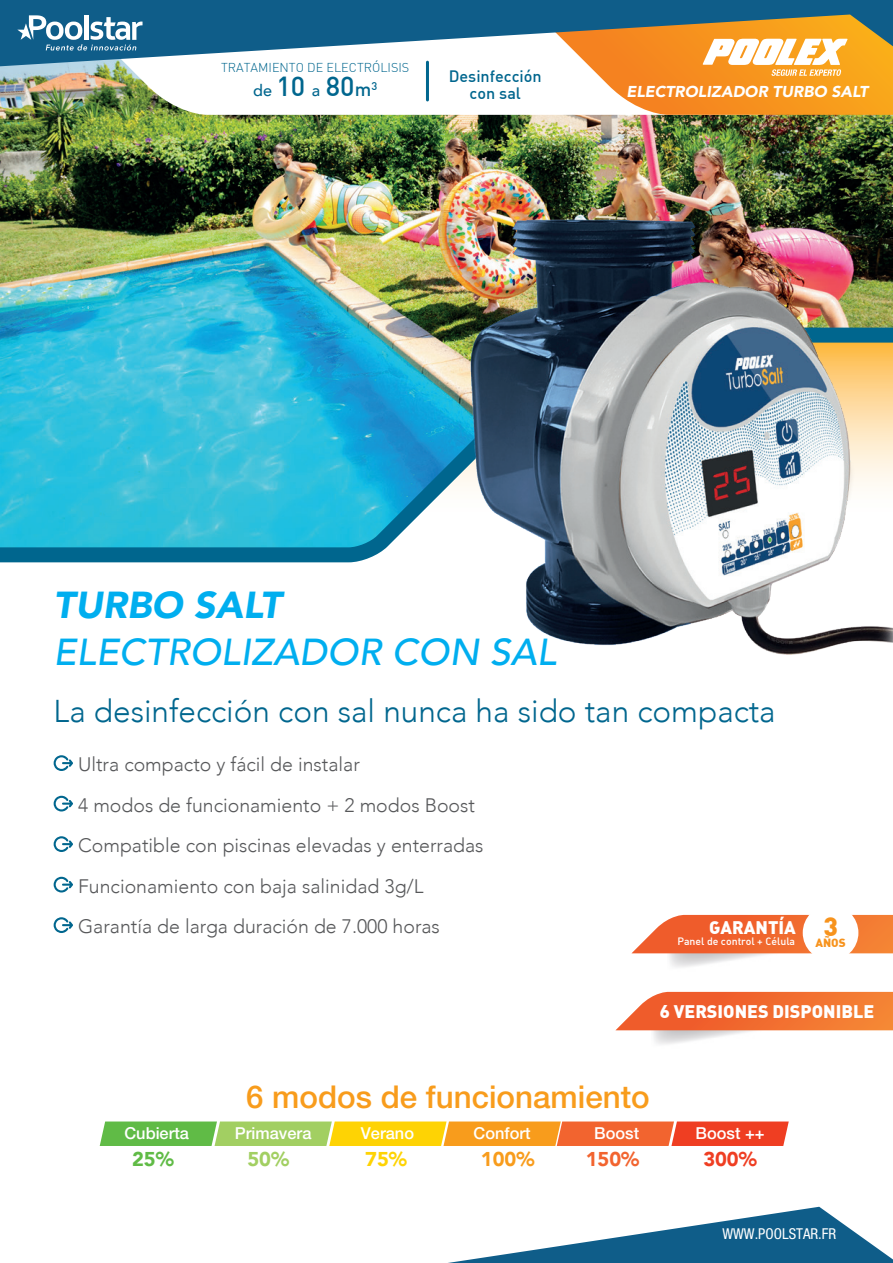
<style>
.page{position:relative;width:893px;height:1263px;background:#fff}
.page>*{position:absolute;margin:0;border:0;box-sizing:border-box;transform-origin:0 0}
.t1{font:italic 500 37.5px "Avenir";color:#00aeef}
.t2{font:italic 900 37.5px "Avenir";color:#00aeef}
.t3{font:300 31.5px "Avenir";color:#00668e}
.t4{font:500 31.5px "Helvetica Neue";color:#f89c1c}
.t5{font:500 27px "DIN";color:#00668e}
.t6{font:900 19.95px "Avenir";color:#f89c1c}
.t7{font:900 19.95px "Avenir";color:#f2642f}
.t8{font:900 19.95px "Avenir";color:#ef3e22}
.t9{font:900 19.95px "Avenir";color:#60bb46}
.t10{font:900 19.95px "Avenir";color:#a2cf62}
.t11{font:900 19.95px "Avenir";color:#fed304}
.t12{font:300 19.5px/40.5px "Avenir";color:#57585a}
.t13{font:900 17.85px "DIN Alternate";color:#fff}
.t14{font:500 16.5px "Helvetica Neue";color:#fff}
.t15{font:500 16.2px/16.2px "DIN";color:#00668e;text-align:center}
.t16{font:italic 900 15.75px "Avenir";color:#fff}
.t17{font:condensed 15px "Helvetica Neue";color:#fff}
.t18{font:300 12.6px "DIN";color:#00668e}
.t19{font:900 11.7px "DIN";color:#f7931d}
.t20{font:500 10.5px "DIN Alternate";color:#fff}
.s1{font-family:"Avenir";font-size:16.2px}
.s2{font-size:18.9px}
.s3{font-family:"DIN";font-size:25.95px;color:#f7931d}
</style>
<div class="page">
<img style="left:0;top:68px;width:893px;height:252px">
<img style="left:30px;top:68px;width:461px;height:47px">
<svg style="left:491px;top:68px;width:402px;height:47px"></svg>
<svg style="left:0;top:0;width:893px;height:68px;fill:#0f5d89"></svg>
<svg style="left:448px;top:1207px;width:445px;height:56px"></svg>
<svg style="left:17px;top:15px;width:126px;height:36px"></svg>
<svg style="left:703px;top:39px;width:144px;height:37px"></svg>
<svg style="left:0;top:320px;width:378px;height:243px;background:#2db7d7"></svg>
<hr style="left:426px;top:62px;width:3px;height:38px;background:#00668e">
<svg style="left:54px;top:755px;width:19px;height:16px"></svg>
<svg style="left:54px;top:796px;width:19px;height:15px"></svg>
<svg style="left:54px;top:836px;width:19px;height:16px"></svg>
<svg style="left:54px;top:877px;width:19px;height:15px"></svg>
<svg style="left:54px;top:917px;width:19px;height:16px"></svg>
<img style="left:378px;top:196px;width:515px;height:459px">
<svg style="left:632px;top:915px;width:261px;height:38px;background:#f17642"></svg>
<div style="left:803px;top:905px;width:55px;height:56px;background:#fff;border-radius:50%"></div>
<svg style="left:616px;top:992px;width:277px;height:38px;background:#f2763d"></svg>
<svg style="left:100px;top:1121px;width:689px;height:25px;background:#d19e38"></svg>
<p class="t18" style="left:221px;top:60px;width:190px">TRATAMIENTO DE ELECTRÓLISIS</p>
<h3 class="t5" style="left:253px;top:69px;width:126px"><span class="s1">de</span> 10 <span class="s1">a</span> 80<span class="s2">m</span><sup>3</sup></h3>
<p class="t15" style="left:449px;top:68px;width:95px">Desinfección con sal</p>
<p class="t16" style="left:626px;top:78px;width:243px">ELECTROLIZADOR TURBO SALT</p>
<h1 class="t2" style="left:54px;top:574px;width:229px">TURBO SALT</h1>
<h1 class="t1" style="left:54px;top:630px;width:504px">ELECTROLIZADOR CON SAL</h1>
<h2 class="t3" style="left:54px;top:692px;width:723px">La desinfección con sal nunca ha sido tan compacta</h2>
<p class="t12" style="left:78px;top:744px;width:407px">Ultra compacto y fácil de instalar<br>4 modos de funcionamiento + 2 modos Boost Compatible con piscinas elevadas y enterradas Funcionamiento con baja salinidad 3g/L Garantía de larga duración de 7.000 horas</p>
<p class="t13" style="left:709px;top:916px;width:130px">GARANTÍA <span class="s3">3</span></p>
<p class="t19" style="left:815px;top:935px;width:32px">AÑOS</p>
<p class="t20" style="left:677px;top:934px;width:119px">Panel de control + Célula</p>
<p class="t14" style="left:124px;top:1123px;width:66px">Cubierta</p>
<p class="t13" style="left:660px;top:999px;width:216px">6 VERSIONES DISPONIBLE</p>
<h2 class="t4" style="left:246px;top:1078px;width:405px">6 modos de funcionamiento</h2>
<p class="t14" style="left:235px;top:1123px;width:78px">Primavera</p>
<p class="t14" style="left:361px;top:1123px;width:55px">Verano</p>
<p class="t14" style="left:474px;top:1123px;width:59px">Confort</p>
<p class="t14" style="left:594px;top:1123px;width:46px">Boost</p>
<p class="t14" style="left:695px;top:1123px;width:71px">Boost ++</p>
<p class="t9" style="left:132px;top:1142px;width:43px">25%</p>
<p class="t10" style="left:247px;top:1142px;width:43px">50%</p>
<p class="t11" style="left:365px;top:1142px;width:43px">75%</p>
<p class="t6" style="left:481px;top:1142px;width:55px">100%</p>
<p class="t7" style="left:586px;top:1142px;width:55px">150%</p>
<p class="t8" style="left:703px;top:1142px;width:55px">300%</p>
<p class="t17" style="left:722px;top:1225px;width:115px">WWW.POOLSTAR.FR</p>
</div>
